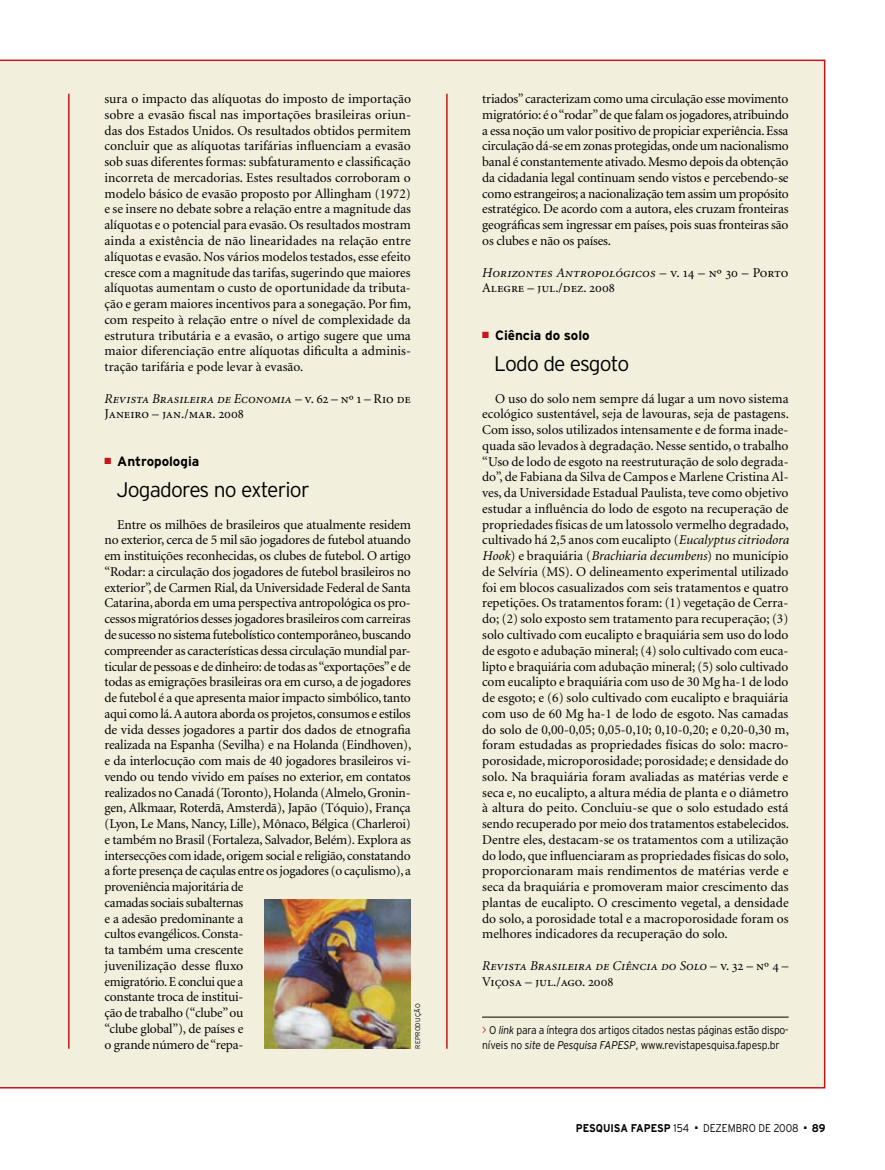
<style>
.page{position:relative;width:885px;height:1170px;background:#fff}
.page>*{position:absolute;margin:0;border:0;box-sizing:border-box;transform-origin:0 0}
.t1{font:300 21px "Interstate";letter-spacing:-.04em;color:#000}
.t2{font:13.5px/15.8px "Minion";letter-spacing:-.015em;color:#000;text-align:justify}
.t3{font:13.5px "Minion Italic SC";color:#000}
.t4{font:13.5px "Minion Regular SC";color:#000}
.t5{font:700 13.5px "Interstate";color:#000}
.t6{font:300 11.25px/14.2px "Interstate";letter-spacing:-.02em;color:#000;scale:.92 1}
.t7{font:700 11.25px "Interstate";color:#000;scale:.9 1}
.t8{font:300 11.25px "Interstate";color:#000;scale:.9 1}
.t9{font:300 6.75px "Interstate";letter-spacing:.025em;color:#000}
.s1{font-family:"Minion Regular SC"}
.s2{color:#c4161c}
.s3{font-style:italic}
.s4{font-size:12px;color:#d2232a}
.s5{font-weight:300}
</style>
<div class="page">
<div style="left:0;top:60px;width:825px;height:1028px;background:#f2f0dd"></div>
<img style="left:265px;top:899px;width:146px;height:149px">
<hr style="left:482px;top:1016px;width:306px;height:1px;background:#000">
<hr style="left:446px;top:94px;width:1px;height:954px;background:#c4161c">
<hr style="left:68px;top:94px;width:2px;height:954px;background:#c4161c">
<p class="t2" style="left:104px;top:91px;width:308px">sura o impacto das alíquotas do imposto de importação sobre a evasão fiscal nas importações brasileiras oriun&shy;das dos Estados Unidos. Os resultados obtidos permitem concluir que as alíquotas tarifárias influenciam a evasão sob suas diferentes formas: subfaturamento e classificação incorreta de mercadorias. Estes resultados corroboram o modelo básico de evasão proposto por Allingham (1972) e se insere no debate sobre a relação entre a magnitude das alíquotas e o potencial para evasão. Os resultados mostram ainda a existência de não linearidades na relação entre alíquotas e evasão. Nos vários modelos testados, esse efeito cresce com a magnitude das tarifas, sugerindo que maiores alíquotas aumentam o custo de oportunidade da tributa&shy;ção e geram maiores incentivos para a sonegação. Por fim, com respeito à relação entre o nível de complexidade da estrutura tributária e a evasão, o artigo sugere que uma maior diferenciação entre alíquotas dificulta a adminis&shy;tração tarifária e pode levar à evasão.</p>
<p class="t3" style="left:104px;top:391px;width:308px">Revista Brasileira de Economia <span class="s1">– v. 62 – nº 1 – Rio de</span></p>
<p class="t4" style="left:104px;top:407px;width:141px">Janeiro – jan./mar. 2008</p>
<p class="t5" style="left:104px;top:453px;width:96px"><span class="s2">■</span> Antropologia</p>
<h1 class="t1" style="left:116px;top:478px;width:195px">Jogadores no exterior</h1>
<p class="t2" style="left:104px;top:517px;width:308px;text-align:left;text-indent:13px">Entre os milhões de brasileiros que atualmente residem no exterior, cerca de 5 mil são jogadores de futebol atuando em instituições reconhecidas, os clubes de futebol. O artigo “Rodar: a circulação dos jogadores de futebol brasileiros no exterior”, de Carmen Rial, da Universidade Federal de Santa Catarina, aborda em uma perspectiva antropológica os pro&shy;cessos migratórios desses jogadores brasileiros com carreiras de sucesso no sistema futebolístico contemporâneo, buscando compreender as características dessa circulação mundial par&shy;ticular de pessoas e de dinheiro: de todas as “exportações” e de todas as emigrações brasileiras ora em curso, a de jogadores de futebol é a que apresenta maior impacto simbólico, tanto aqui como lá. A autora aborda os projetos, consumos e estilos de vida desses jogadores a partir dos dados de etnografia realizada na Espanha (Sevilha) e na Holanda (Eindhoven), e da interlocução com mais de 40 jogadores brasileiros vi&shy;vendo ou tendo vivido em países no exterior, em contatos realizados no Canadá (Toronto), Holanda (Almelo, Gronin&shy;gen, Alkmaar, Roterdã, Amsterdã), Japão (Tóquio), França (Lyon, Le Mans, Nancy, Lille), Mônaco, Bélgica (Charleroi) e também no Brasil (Fortaleza, Salvador, Belém). Explora as intersecções com idade, origem social e religião, constatando a forte presença de caçulas entre os jogadores (o caçulismo), a proveniência majoritária de<br>camadas sociais subalternas<br>e a adesão predominante a<br>cultos evangélicos. Consta-<br>ta também uma crescente<br>juvenilização desse fluxo<br>emigratório. E conclui que a<br>constante troca de institui-<br>ção de trabalho (“clube” ou<br>“clube global”), de países e<br>o grande número de “repa-</p>
<p class="t9" style="left:414px;top:1048px;width:47px;rotate:-90deg">reprodução</p>
<p class="t2" style="left:482px;top:91px;width:308px">triados” caracterizam como uma circulação esse movimento migratório: é o “rodar” de que falam os jogadores, atribuindo a essa noção um valor positivo de propiciar experiência. Essa circulação dá-se em zonas protegidas, onde um nacionalismo banal é constantemente ativado. Mesmo depois da obtenção da cidadania legal continuam sendo vistos e percebendo-se como estrangeiros; a nacionalização tem assim um propósito estratégico. De acordo com a autora, eles cruzam fronteiras geográficas sem ingressar em países, pois suas fronteiras são os clubes e não os países.</p>
<p class="t3" style="left:482px;top:265px;width:308px">Horizontes Antropológicos – <span class="s1">v. 14 – nº 30 – Porto</span></p>
<p class="t4" style="left:482px;top:281px;width:134px">Alegre – jul./dez. 2008</p>
<p class="t5" style="left:482px;top:327px;width:109px"><span class="s2">■</span> Ciência do solo</p>
<h1 class="t1" style="left:494px;top:352px;width:137px">Lodo de esgoto</h1>
<p class="t2" style="left:482px;top:391px;width:308px;text-indent:13px">O uso do solo nem sempre dá lugar a um novo sistema ecológico sustentável, seja de lavouras, seja de pastagens.<br>Com isso, solos utilizados intensamente e de forma inade&shy;quada são levados à degradação. Nesse sentido, o trabalho “Uso de lodo de esgoto na reestruturação de solo degrada&shy;do”, de Fabiana da Silva de Campos e Marlene Cristina Al&shy;ves, da Universidade Estadual Paulista, teve como objetivo estudar a influência do lodo de esgoto na recuperação de propriedades físicas de um latossolo vermelho degradado, cultivado há 2,5 anos com eucalipto (<span class="s3">Eucalyptus citriodora Hook</span>) e braquiária (<span class="s3">Brachiaria decumbens</span>) no município de Selvíria (MS). O delineamento experimental utilizado foi em blocos casualizados com seis tratamentos e quatro repetições. Os tratamentos foram: (1) vegetação de Cerra&shy;do; (2) solo exposto sem tratamento para recuperação; (3) solo cultivado com eucalipto e braquiária sem uso do lodo de esgoto e adubação mineral; (4) solo cultivado com euca&shy;lipto e braquiária com adubação mineral; (5) solo cultivado com eucalipto e braquiária com uso de 30 Mg ha-1 de lodo de esgoto; e (6) solo cultivado com eucalipto e braquiária com uso de 60 Mg ha-1 de lodo de esgoto. Nas camadas do solo de 0,00-0,05; 0,05-0,10; 0,10-0,20; e 0,20-0,30 m, foram estudadas as propriedades físicas do solo: macro&shy;porosidade, microporosidade; porosidade; e densidade do solo. Na braquiária foram avaliadas as matérias verde e seca e, no eucalipto, a altura média de planta e o diâmetro à altura do peito. Concluiu-se que o solo estudado está sendo recuperado por meio dos tratamentos estabelecidos.<br>Dentre eles, destacam-se os tratamentos com a utilização do lodo, que influenciaram as propriedades físicas do solo, proporcionaram mais rendimentos de matérias verde e seca da braquiária e promoveram maior crescimento das plantas de eucalipto. O crescimento vegetal, a densidade do solo, a porosidade total e a macroporosidade foram os melhores indicadores da recuperação do solo.</p>
<p class="t3" style="left:482px;top:958px;width:308px">Revista Brasileira de Ciência do Solo <span class="s1">– v. 32 – nº 4 –</span></p>
<p class="t4" style="left:482px;top:974px;width:133px">Viçosa – jul./ago. 2008</p>
<p class="t6" style="left:482px;top:1023px;width:335px"><span class="s4">&gt;</span> O <span class="s3">link</span> para a íntegra dos artigos citados nestas páginas estão dispo&shy;níveis no <span class="s3">site</span> de <span class="s3">Pesquisa Fapesp</span>, www.revistapesquisa.fapesp.br</p>
<p class="t7" style="left:575px;top:1121px;width:127px">PESQUISA FAPESP <span class="s5">154</span></p>
<p class="t8" style="left:695px;top:1121px;width:117px">■ dezembro DE 2008</p>
<p class="t7" style="left:803px;top:1121px;width:25px">■ 89</p>
</div>
